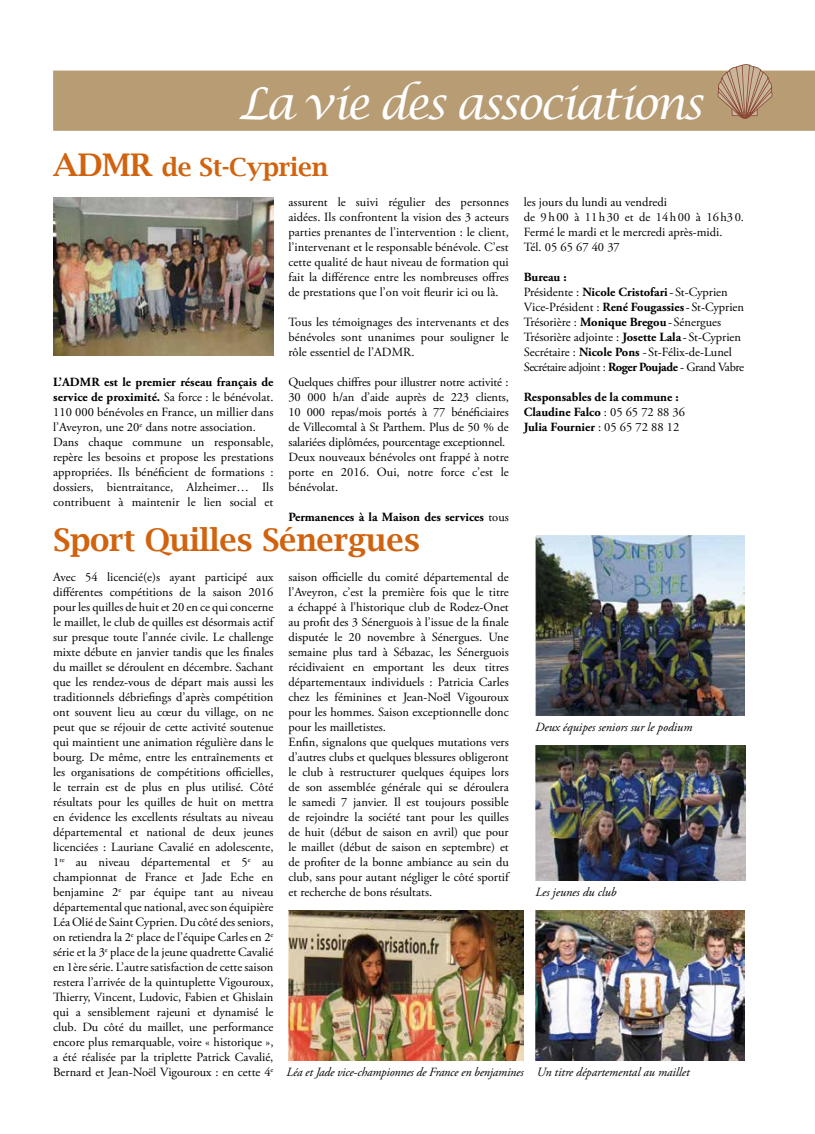
<style>
.page{position:relative;width:815px;height:1134px;background:#fff}
.page>*{position:absolute;margin:0;border:0;box-sizing:border-box;transform-origin:0 0}
.t1{font:italic 43.75px "Lucida Calligraphy";letter-spacing:-.06em;color:#fff}
.t2{font:600 31.25px "Lucida Bright";letter-spacing:-.01em;color:#d1630f}
.t3{font:600 25px "Lucida Bright";letter-spacing:-.01em;color:#d1630f}
.t4{font:12.5px/15px "Adobe Garamond Pro";color:#000}
.t5{font:italic 12.5px "Adobe Garamond Pro";color:#000}
.t6{font:700 12.5px/15px "Adobe Garamond Pro";color:#000}
.s1{font-size:31.25px}
.s2{font-weight:700}
.s3{font-weight:400}
</style>
<div class="page">
<div style="left:53px;top:71px;width:762px;height:60px;background:#b79c74"></div>
<svg style="left:718px;top:64px;width:54px;height:55px;background:#ba9b81"></svg>
<img style="left:53px;top:197px;width:220px;height:159px">
<img style="left:535px;top:746px;width:210px;height:135px">
<img style="left:535px;top:536px;width:209px;height:180px">
<img style="left:535px;top:911px;width:209px;height:150px">
<img style="left:288px;top:911px;width:236px;height:150px">
<h1 class="t1" style="left:239px;top:77px;width:466px">La vie des associations</h1>
<h3 class="t3" style="left:53px;top:153px;width:277px"><span class="s1">ADMR</span> de St-Cyprien</h3>
<p class="t4" style="left:53px;top:375px;width:222px"><span class="s2">L’ADMR est le premier réseau français de service de proximité.</span> Sa force : le bénévolat.<br>110 000 bénévoles en France, un millier dans l’Aveyron, une 20<sup>e</sup> dans notre association.<br>Dans chaque commune un responsable, repère les besoins et propose les prestations appropriées. Ils bénéficient de formations : dossiers, bientraitance, Alzheimer… Ils contribuent à maintenir le lien social et</p>
<p class="t4" style="left:288px;top:195px;width:222px;text-align:justify">assurent le suivi régulier des personnes aidées. Ils confrontent la vision des 3 acteurs parties prenantes de l’intervention : le client, l’intervenant et le responsable bénévole. C’est cette qualité de haut niveau de formation qui fait la différence entre les nombreuses offres de prestations que l’on voit fleurir ici ou là.</p>
<p class="t4" style="left:288px;top:315px;width:222px;text-align:justify">Tous les témoignages des intervenants et des bénévoles sont unanimes pour souligner le rôle essentiel de l’ADMR.</p>
<p class="t4" style="left:288px;top:375px;width:222px">Quelques chiffres pour illustrer notre activité :<br>30 000 h/an d’aide auprès de 223 clients, 10 000 repas/mois portés à 77 bénéficiaires de Villecomtal à St Parthem. Plus de 50 % de salariées diplômées, pourcentage exceptionnel.<br>Deux nouveaux bénévoles ont frappé à notre porte en 2016. Oui, notre force c’est le bénévolat.</p>
<p class="t6" style="left:288px;top:510px;width:222px">Permanences à la Maison des services <span class="s3">tous</span></p>
<p class="t4" style="left:524px;top:195px;width:222px">les jours du lundi au vendredi<br>de 9h00 à 11h30 et de 14h00 à 16h30.<br>Fermé le mardi et le mercredi après-midi.<br>Tél. 05 65 67 40 37</p>
<p class="t4" style="left:524px;top:270px;width:222px"><span class="s2">Bureau :<br></span>Présidente : <span class="s2">Nicole Cristofari</span>- St-Cyprien Vice-Président : <span class="s2">René Fougassies</span>- St-Cyprien Trésorière : <span class="s2">Monique Bregou</span>- Sénergues Trésorière adjointe : <span class="s2">Josette Lala</span> - St-Cyprien Secrétaire : <span class="s2">Nicole Pons</span> - St-Félix-de-Lunel Secrétaire adjoint : <span class="s2">Roger Poujade</span> - Grand Vabre</p>
<p class="t6" style="left:524px;top:390px;width:163px">Responsables de la commune :<br>Claudine Falco <span class="s3">: 05 65 72 88 36<br></span>Julia Fournier <span class="s3">: 05 65 72 88 12</span></p>
<h2 class="t2" style="left:53px;top:522px;width:368px">Sport Quilles Sénergues</h2>
<p class="t4" style="left:53px;top:570px;width:222px;text-align:justify">Avec 54 licencié(e)s ayant participé aux différentes compétitions de la saison 2016 pour les quilles de huit et 20 en ce qui concerne le maillet, le club de quilles est désormais actif sur presque toute l’année civile. Le challenge mixte débute en janvier tandis que les finales du maillet se déroulent en décembre. Sachant que les rendez-vous de départ mais aussi les traditionnels débriefings d’après compétition ont souvent lieu au cœur du village, on ne peut que se réjouir de cette activité soutenue qui maintient une animation régulière dans le bourg. De même, entre les entraînements et les organisations de compétitions officielles, le terrain est de plus en plus utilisé. Côté résultats pour les quilles de huit on mettra en évidence les excellents résultats au niveau départemental et national de deux jeunes licenciées : Lauriane Cavalié en adolescente, 1<sup>re</sup> au niveau départemental et 5<sup>e</sup> au championnat de France et Jade Eche en benjamine 2<sup>e</sup> par équipe tant au niveau départemental que national, avec son équipière Léa Olié de Saint Cyprien. Du côté des seniors, on retiendra la 2<sup>e</sup> place de l’équipe Carles en 2<sup>e </sup>série et la 3<sup>e</sup> place de la jeune quadrette Cavalié en 1ère série. L’autre satisfaction de cette saison restera l’arrivée de la quintuplette Vigouroux, Thierry, Vincent, Ludovic, Fabien et Ghislain qui a sensiblement rajeuni et dynamisé le club. Du côté du maillet, une performance encore plus remarquable, voire « historique », a été réalisée par la triplette Patrick Cavalié, Bernard et Jean-Noël Vigouroux : en cette 4<sup>e</sup></p>
<p class="t4" style="left:288px;top:570px;width:222px">saison officielle du comité départemental de l’Aveyron, c’est la première fois que le titre a échappé à l’historique club de Rodez-Onet au profit des 3 Sénerguois à l’issue de la finale disputée le 20 novembre à Sénergues. Une semaine plus tard à Sébazac, les Sénerguois récidivaient en emportant les deux titres départementaux individuels : Patricia Carles chez les féminines et Jean-Noël Vigouroux pour les hommes. Saison exceptionnelle donc pour les mailletistes.<br>Enfin, signalons que quelques mutations vers d’autres clubs et quelques blessures obligeront le club à restructurer quelques équipes lors de son assemblée générale qui se déroulera le samedi 7 janvier. Il est toujours possible de rejoindre la société tant pour les quilles de huit (début de saison en avril) que pour le maillet (début de saison en septembre) et de profiter de la bonne ambiance au sein du club, sans pour autant négliger le côté sportif et recherche de bons résultats.</p>
<p class="t5" style="left:535px;top:719px;width:158px">Deux équipes seniors sur le podium</p>
<p class="t5" style="left:535px;top:884px;width:83px">Les jeunes du club</p>
<p class="t5" style="left:286px;top:1064px;width:405px">Léa et Jade vice-championnes de France en benjamines Un titre départemental au maillet</p>
</div>
